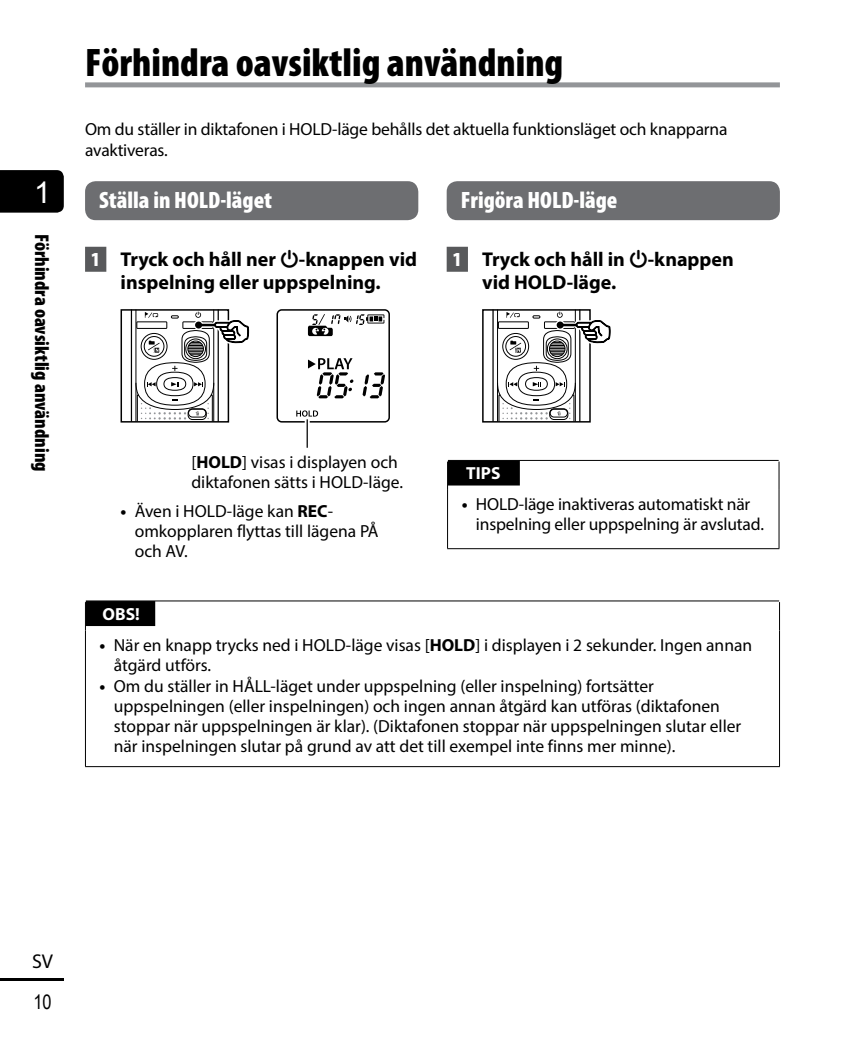
<style>
.page{position:relative;width:865px;height:1049px;background:#fff}
.page>*{position:absolute;margin:0;border:0;box-sizing:border-box;transform-origin:0 0}
.t1{font:900 condensed 40px "Myriad Pro";color:#000}
.t2{font:30px "Arial";color:#fff}
.t3{font:900 condensed 23.75px "Myriad Pro";color:#fff}
.t4{font:700 20px/22.5px "Myriad Pro";color:#000;text-align:center}
.t5{font:900 condensed 20px "Myriad Pro";color:#000}
.t6{font:20px "Arial Narrow";color:#000}
.t7{font:20px "Myriad Pro";color:#000}
.t8{font:17.5px/20px "Myriad Pro";color:#000}
.t9{font:700 17.5px "Myriad Pro";color:#fff}
.s1{font-weight:900;font-stretch:condensed;color:#fff}
.s2{font-family:"VR4";font-weight:400}
.s3{font-weight:700}
</style>
<div class="page">
<div style="left:0;top:170px;width:64px;height:43px;background:#000"></div>
<hr style="left:0;top:978px;width:64px;height:3px;background:#000">
<div style="left:85px;top:247px;width:21px;height:25px;background:#58595b"></div>
<div style="left:85px;top:181px;width:333px;height:39px;background:#6d6e71;border-radius:11px"></div>
<div style="left:136px;top:321px;width:31px;height:8px;border:1px solid #000"></div>
<hr style="left:131px;top:310px;width:1px;height:111px;background:#000">
<hr style="left:218px;top:310px;width:1px;height:111px;background:#000">
<hr style="left:135px;top:310px;width:1px;height:111px;background:#000">
<hr style="left:213px;top:310px;width:1px;height:111px;background:#000">
<div style="left:144px;top:336px;width:20px;height:21px;border:1px solid #000;border-radius:50%"></div>
<div style="left:141px;top:333px;width:26px;height:27px;border:1px solid #000;border-radius:50%"></div>
<div style="left:156px;top:372px;width:37px;height:24px;border:1px solid #000;border-radius:50%"></div>
<div style="left:163px;top:377px;width:23px;height:14px;border:1px solid #000;border-radius:50%"></div>
<svg style="left:148px;top:341px;width:12px;height:12px"></svg>
<svg style="left:135px;top:382px;width:79px;height:38px"></svg>
<div style="left:120px;top:309px;width:109px;height:114px;border:2px solid #000"></div>
<svg style="left:145px;top:312px;width:13px;height:6px"></svg>
<svg style="left:171px;top:309px;width:79px;height:62px"></svg>
<div style="left:276px;top:309px;width:114px;height:114px;border:2px solid #000;border-radius:5px"></div>
<svg style="left:362px;top:372px;width:23px;height:26px"></svg>
<svg style="left:308px;top:314px;width:76px;height:22px"></svg>
<svg style="left:308px;top:358px;width:45px;height:40px"></svg>
<svg style="left:296px;top:410px;width:22px;height:7px"></svg>
<div style="left:305px;top:419px;width:5px;height:29px;background:#fff"></div>
<hr style="left:306px;top:419px;width:2px;height:29px;background:#000">
<div style="left:446px;top:247px;width:22px;height:25px;background:#58595b"></div>
<div style="left:446px;top:181px;width:334px;height:39px;background:#6d6e71;border-radius:11px"></div>
<div style="left:498px;top:321px;width:31px;height:8px;border:1px solid #000"></div>
<hr style="left:492px;top:310px;width:1px;height:111px;background:#000">
<hr style="left:579px;top:310px;width:1px;height:111px;background:#000">
<hr style="left:497px;top:310px;width:1px;height:111px;background:#000">
<hr style="left:575px;top:310px;width:1px;height:111px;background:#000">
<div style="left:505px;top:336px;width:21px;height:21px;border:1px solid #000;border-radius:50%"></div>
<div style="left:502px;top:333px;width:27px;height:27px;border:1px solid #000;border-radius:50%"></div>
<div style="left:518px;top:372px;width:37px;height:24px;border:1px solid #000;border-radius:50%"></div>
<div style="left:525px;top:377px;width:23px;height:14px;border:1px solid #000;border-radius:50%"></div>
<svg style="left:509px;top:341px;width:12px;height:12px"></svg>
<svg style="left:498px;top:382px;width:78px;height:38px"></svg>
<div style="left:482px;top:309px;width:108px;height:114px;border:2px solid #000"></div>
<svg style="left:506px;top:312px;width:13px;height:6px"></svg>
<svg style="left:532px;top:309px;width:79px;height:62px"></svg>
<svg style="left:447px;top:461px;width:1px;height:29px"></svg>
<svg style="left:778px;top:461px;width:1px;height:29px"></svg>
<hr style="left:447px;top:490px;width:1px;height:58px;background:#000">
<hr style="left:778px;top:490px;width:1px;height:58px;background:#000">
<hr style="left:447px;top:548px;width:332px;height:1px;background:#000">
<hr style="left:448px;top:460px;width:330px;height:1px;background:#000">
<div style="left:448px;top:460px;width:72px;height:25px;background:#000"></div>
<svg style="left:85px;top:602px;width:1px;height:28px"></svg>
<svg style="left:779px;top:602px;width:1px;height:28px"></svg>
<hr style="left:85px;top:630px;width:1px;height:136px;background:#000">
<hr style="left:779px;top:630px;width:1px;height:136px;background:#000">
<hr style="left:85px;top:766px;width:695px;height:1px;background:#000">
<hr style="left:86px;top:600px;width:693px;height:1px;background:#000">
<div style="left:86px;top:601px;width:69px;height:25px;background:#000"></div>
<div style="left:85px;top:82px;width:695px;height:5px;background:#939598"></div>
<h2 class="t2" style="left:34px;top:173px;width:18px">1</h2>
<p class="t5" style="left:54px;top:234px;width:239px;rotate:90deg">Förhindra oavsiktlig användning</p>
<h1 class="t1" style="left:85px;top:37px;width:480px">Förhindra oavsiktlig användning</h1>
<p class="t8" style="left:85px;top:118px;width:644px;line-height:21.2px">Om du ställer in diktafonen i HOLD-läge behålls det aktuella funktionsläget och knapparna avaktiveras.</p>
<h3 class="t3" style="left:99px;top:184px;width:174px">Ställa in HOLD-läget</h3>
<p class="t4" style="left:91px;top:248px;width:327px"><span class="s1">1</span> Tryck och håll ner <span class="s2">o</span>-knappen vid inspelning eller uppspelning.</p>
<h3 class="t3" style="left:461px;top:184px;width:158px">Frigöra HOLD-läge</h3>
<p class="t4" style="left:482px;top:248px;width:253px;text-align:left;text-indent:-29px"><span class="s1">1</span> Tryck och håll in <span class="s2">o</span>-knappen vid HOLD-läge.</p>
<p class="t8" style="left:191px;top:452px;width:213px">[<span class="s3">HOLD</span>] visas i displayen och diktafonen sätts i HOLD-läge.</p>
<p class="t8" style="left:135px;top:500px;width:245px;text-indent:-14px"><span class="s3">•</span> Även i HOLD-läge kan <span class="s3">REC&shy;</span>omkopplaren flyttas till lägena PÅ och AV.</p>
<p class="t9" style="left:466px;top:462px;width:36px">TIPS</p>
<p class="t8" style="left:476px;top:494px;width:289px;text-indent:-14px"><span class="s3">•</span> HOLD-läge inaktiveras automatiskt när inspelning eller uppspelning är avslutad.</p>
<p class="t9" style="left:103px;top:602px;width:39px">OBS!</p>
<p class="t8" style="left:114px;top:634px;width:640px;text-indent:-14px"><span class="s3">•</span> När en knapp trycks ned i HOLD-läge visas [<span class="s3">HOLD</span>] i displayen i 2 sekunder. Ingen annan åtgärd utförs.</p>
<p class="t8" style="left:114px;top:676px;width:629px;text-indent:-14px"><span class="s3">•</span> Om du ställer in HÅLL-läget under uppspelning (eller inspelning) fortsätter uppspelningen (eller inspelningen) och ingen annan åtgärd kan utföras (diktafonen stoppar när uppspelningen är klar). (Diktafonen stoppar när uppspelningen slutar eller när inspelningen slutar på grund av att det till exempel inte finns mer minne).</p>
<p class="t7" style="left:32px;top:948px;width:23px">SV</p>
<p class="t6" style="left:33px;top:988px;width:20px">10</p>
</div>
